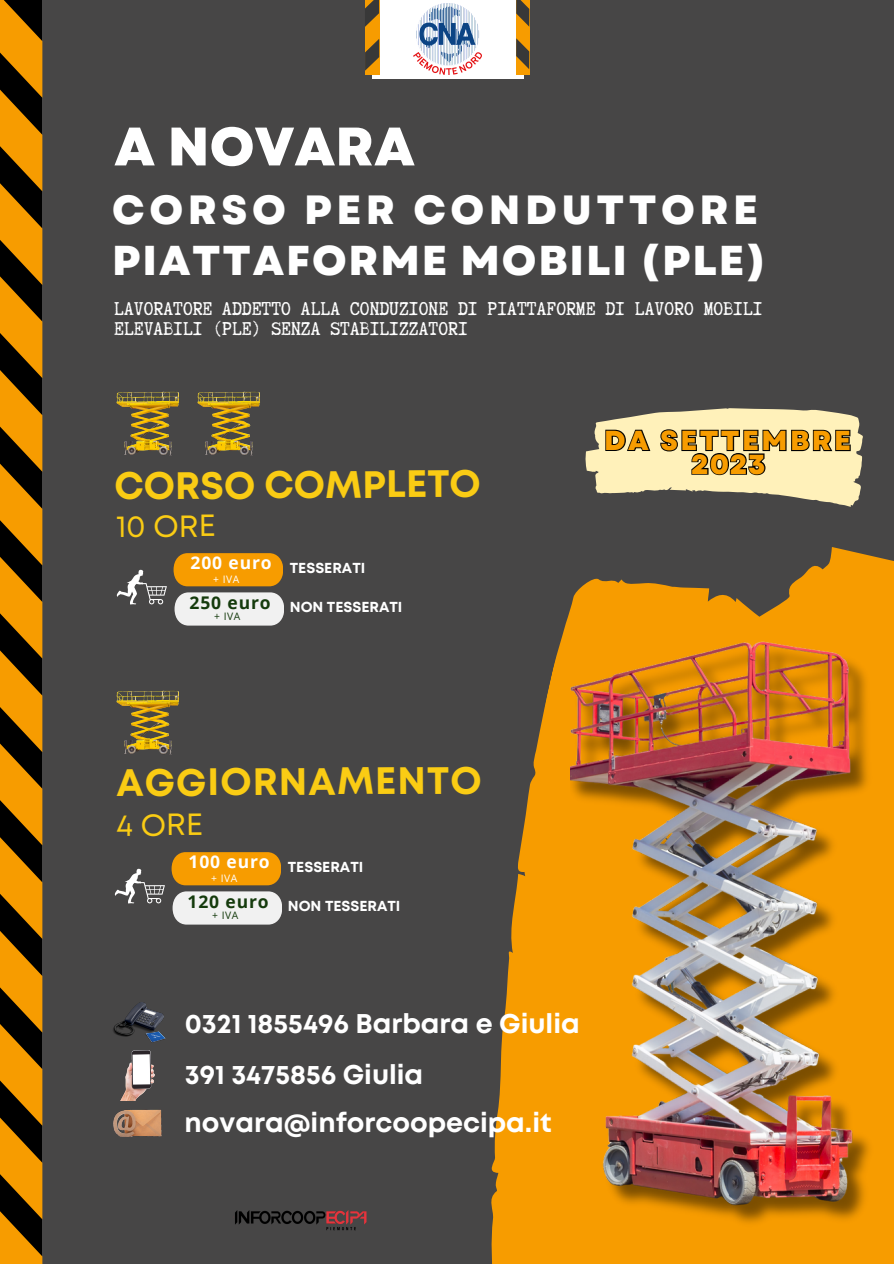
<style>
.page{position:relative;width:894px;height:1264px;background:#fff}
.page>*{position:absolute;margin:0;border:0;box-sizing:border-box;transform-origin:0 0}
.t1{font:800 54px "Garet";color:#fff}
.t2{font:800 41.7px "Garet";letter-spacing:.045em;color:#fff}
.t3{font:800 40.8px "Garet";letter-spacing:.11em;color:#fff}
.t4{font:700 38.1px "Mont";letter-spacing:-.005em;color:#facc14}
.t5{font:700 38.1px "Mont";letter-spacing:.02em;color:#facc14}
.t6{font:30.6px "Mont";letter-spacing:-.005em;color:#facc14}
.t7{font:800 27.45px "Garet";letter-spacing:.09em;color:#f79c00}
.t8{font:700 27px "Mont";color:#fff}
.t9{font:22.05px/19.6px "Truetypewriter Polygl OTT";color:#fff}
.t10{font:700 17.55px "Open Sans";letter-spacing:.05em;color:#fff}
.t11{font:700 17.55px "Open Sans";letter-spacing:.05em;color:#153b0d}
.t12{font:700 14.4px "Mont";color:#fff}
.t13{font:10.35px "Open Sans";letter-spacing:.05em;color:#fff}
.t14{font:10.35px "Open Sans";letter-spacing:.05em;color:#153b0d}
</style>
<div class="page">
<div style="left:0;top:0;width:893px;height:1263px;background:#474646"></div>
<svg style="left:491px;top:547px;width:402px;height:716px;fill:#f79c00"></svg>
<svg style="left:0;top:0;width:42px;height:1263px;background:#955e00"></svg>
<img style="left:116px;top:391px;width:63px;height:65px">
<img style="left:235px;top:1210px;width:132px;height:21px">
<svg style="left:116px;top:569px;width:51px;height:35px"></svg>
<svg style="left:173px;top:553px;width:110px;height:33px;background:#ed9703"></svg>
<svg style="left:174px;top:592px;width:110px;height:33px;background:#e6e6e6"></svg>
<img style="left:121px;top:1050px;width:33px;height:50px">
<img style="left:113px;top:1109px;width:49px;height:28px">
<img style="left:197px;top:391px;width:63px;height:65px">
<img style="left:116px;top:690px;width:63px;height:64px">
<svg style="left:114px;top:868px;width:51px;height:35px"></svg>
<svg style="left:171px;top:852px;width:110px;height:33px;background:#ed9703"></svg>
<svg style="left:172px;top:891px;width:110px;height:33px;background:#e6e6e6"></svg>
<img style="left:113px;top:1002px;width:52px;height:40px">
<svg style="left:585px;top:408px;width:278px;height:99px"></svg>
<img style="left:570px;top:570px;width:313px;height:693px">
<div style="left:371px;top:0;width:152px;height:78px;background:#fff"></div>
<div style="left:365px;top:0;width:14px;height:75px;background:#f79c00"></div>
<svg style="left:365px;top:0;width:14px;height:71px"></svg>
<div style="left:516px;top:0;width:13px;height:75px;background:#f79c00"></div>
<svg style="left:516px;top:0;width:13px;height:69px"></svg>
<img style="left:413px;top:4px;width:68px;height:70px">
<p class="t1" style="left:114px;top:108px;width:302px">A NOVARA</p>
<p class="t3" style="left:112px;top:180px;width:647px">CORSO PER CONDUTTORE</p>
<p class="t2" style="left:112px;top:230px;width:655px">PIATTAFORME MOBILI (PLE)</p>
<p class="t9" style="left:114px;top:299px;width:649px">LAVORATORE ADDETTO ALLA CONDUZIONE DI PIATTAFORME DI LAVORO MOBILI<br>ELEVABILI (PLE) SENZA STABILIZZATORI</p>
<p class="t4" style="left:114px;top:470px;width:368px">CORSO COMPLETO</p>
<p class="t6" style="left:116px;top:514px;width:101px">10 ORE</p>
<p class="t10" style="left:190px;top:550px;width:83px">200 euro</p>
<p class="t13" style="left:213px;top:571px;width:28px">+ IVA</p>
<p class="t11" style="left:189px;top:590px;width:83px">250 euro</p>
<p class="t14" style="left:214px;top:609px;width:28px">+ IVA</p>
<p class="t12" style="left:290px;top:562px;width:77px">TESSERATI</p>
<p class="t12" style="left:290px;top:602px;width:114px">NON TESSERATI</p>
<p class="t7" style="left:604px;top:420px;width:248px">DA SETTEMBRE</p>
<p class="t7" style="left:691px;top:444px;width:76px">2023</p>
<p class="t5" style="left:116px;top:767px;width:367px">AGGIORNAMENTO</p>
<p class="t6" style="left:116px;top:813px;width:88px">4 ORE</p>
<p class="t10" style="left:188px;top:849px;width:83px">100 euro</p>
<p class="t13" style="left:211px;top:870px;width:28px">+ IVA</p>
<p class="t11" style="left:187px;top:889px;width:83px">120 euro</p>
<p class="t14" style="left:212px;top:908px;width:28px">+ IVA</p>
<p class="t12" style="left:288px;top:861px;width:77px">TESSERATI</p>
<p class="t12" style="left:288px;top:900px;width:114px">NON TESSERATI</p>
<p class="t8" style="left:185px;top:1012px;width:396px">0321 1855496 Barbara e Giulia</p>
<p class="t8" style="left:185px;top:1064px;width:240px">391 3475856 Giulia</p>
<p class="t8" style="left:184px;top:1111px;width:368px">novara@inforcoopecipa.it</p>
</div>
